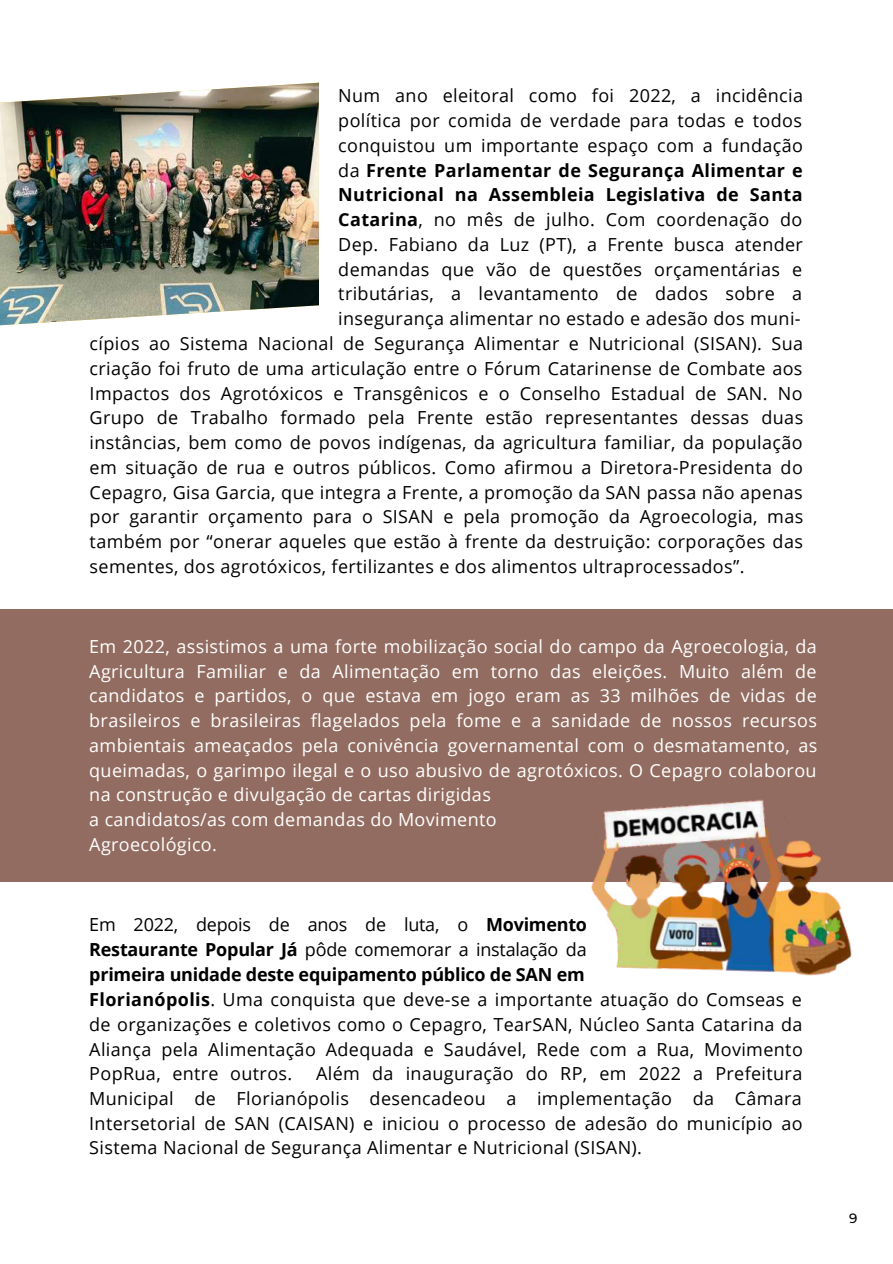
<style>
.page{position:relative;width:893px;height:1264px;background:#fff}
.page>*{position:absolute;margin:0;border:0;box-sizing:border-box;transform-origin:0 0}
.t1{font:18px/24.8px "Open Sans";letter-spacing:.02em;color:#000}
.t2{font:18px/24.8px "Open Sans";letter-spacing:.02em;color:#fff}
.t3{font:700 18px "Open Sans";letter-spacing:.02em;color:#000}
.t4{font:500 13.5px "Montserrat";color:#000}
.s1{font-weight:400}
.s2{font-weight:700}
</style>
<div class="page">
<img style="left:0;top:83px;width:319px;height:243px">
<div style="left:0;top:609px;width:892px;height:272px;background:#926c60"></div>
<img style="left:587px;top:799px;width:274px;height:177px">
<p class="t1" style="left:338px;top:83px;width:466px">Num ano eleitoral como foi 2022, a incidência</p>
<p class="t1" style="left:338px;top:108px;width:465px">política por comida de verdade para todas e todos</p>
<p class="t1" style="left:338px;top:132px;width:466px">conquistou um importante espaço com a fundação</p>
<p class="t3" style="left:338px;top:157px;width:466px"><span class="s1">da</span> Frente Parlamentar de Segurança Alimentar e</p>
<p class="t3" style="left:338px;top:182px;width:466px">Nutricional na Assembleia Legislativa de Santa</p>
<p class="t1" style="left:338px;top:207px;width:465px"><span class="s2">Catarina</span>, no mês de julho. Com coordenação do</p>
<p class="t1" style="left:338px;top:231px;width:466px">Dep. Fabiano da Luz (PT), a Frente busca atender</p>
<p class="t1" style="left:338px;top:256px;width:465px">demandas que vão de questões orçamentárias e</p>
<p class="t1" style="left:338px;top:281px;width:465px">tributárias, a levantamento de dados sobre a</p>
<p class="t1" style="left:338px;top:305px;width:464px">insegurança alimentar no estado e adesão dos muni-</p>
<p class="t1" style="left:90px;top:331px;width:715px">cípios ao Sistema Nacional de Segurança Alimentar e Nutricional (SISAN). Sua</p>
<p class="t1" style="left:90px;top:355px;width:714px">criação foi fruto de uma articulação entre o Fórum Catarinense de Combate aos</p>
<p class="t1" style="left:90px;top:380px;width:714px">Impactos dos Agrotóxicos e Transgênicos e o Conselho Estadual de SAN. No</p>
<p class="t1" style="left:90px;top:405px;width:715px">Grupo de Trabalho formado pela Frente estão representantes dessas duas</p>
<p class="t1" style="left:90px;top:430px;width:714px">instâncias, bem como de povos indígenas, da agricultura familiar, da população</p>
<p class="t1" style="left:90px;top:454px;width:714px">em situação de rua e outros públicos. Como afirmou a Diretora-Presidenta do</p>
<p class="t1" style="left:90px;top:479px;width:714px">Cepagro, Gisa Garcia, que integra a Frente, a promoção da SAN passa não apenas</p>
<p class="t1" style="left:90px;top:504px;width:715px">por garantir orçamento para o SISAN e pela promoção da Agroecologia, mas</p>
<p class="t1" style="left:90px;top:528px;width:714px">também por “onerar aqueles que estão à frente da destruição: corporações das</p>
<p class="t1" style="left:90px;top:553px;width:656px">sementes, dos agrotóxicos, fertilizantes e dos alimentos ultraprocessados”.</p>
<p class="t2" style="left:89px;top:633px;width:729px">Em 2022, assistimos a uma forte mobilização social do campo da Agroecologia, da Agricultura Familiar e da Alimentação em torno das eleições. Muito além de candidatos e partidos, o que estava em jogo eram as 33 milhões de vidas de brasileiros e brasileiras flagelados pela fome e a sanidade de nossos recursos ambientais ameaçados pela conivência governamental com o desmatamento, as queimadas, o garimpo ilegal e o uso abusivo de agrotóxicos. O Cepagro colaborou na construção e divulgação de cartas dirigidas<br>a candidatos/as com demandas do Movimento<br>Agroecológico.</p>
<p class="t1" style="left:89px;top:911px;width:715px">Em 2022, depois de anos de luta, o <span class="s2">Movimento<br>Restaurante Popular Já</span> pôde comemorar a instalação da<br><span class="s2">primeira unidade deste equipamento público de SAN em<br>Florianópolis</span>. Uma conquista que deve-se a importante atuação do Comseas e de organizações e coletivos como o Cepagro, TearSAN, Núcleo Santa Catarina da Aliança pela Alimentação Adequada e Saudável, Rede com a Rua, Movimento PopRua, entre outros.</p>
<p class="t1" style="left:89px;top:1060px;width:714px;text-align:justify;text-indent:227px">Além da inauguração do RP, em 2022 a Prefeitura Municipal de Florianópolis desencadeou a implementação da Câmara Intersetorial de SAN (CAISAN) e iniciou o processo de adesão do município ao Sistema Nacional de Segurança Alimentar e Nutricional (SISAN).</p>
<p class="t4" style="left:849px;top:1209px;width:10px">9</p>
</div>
